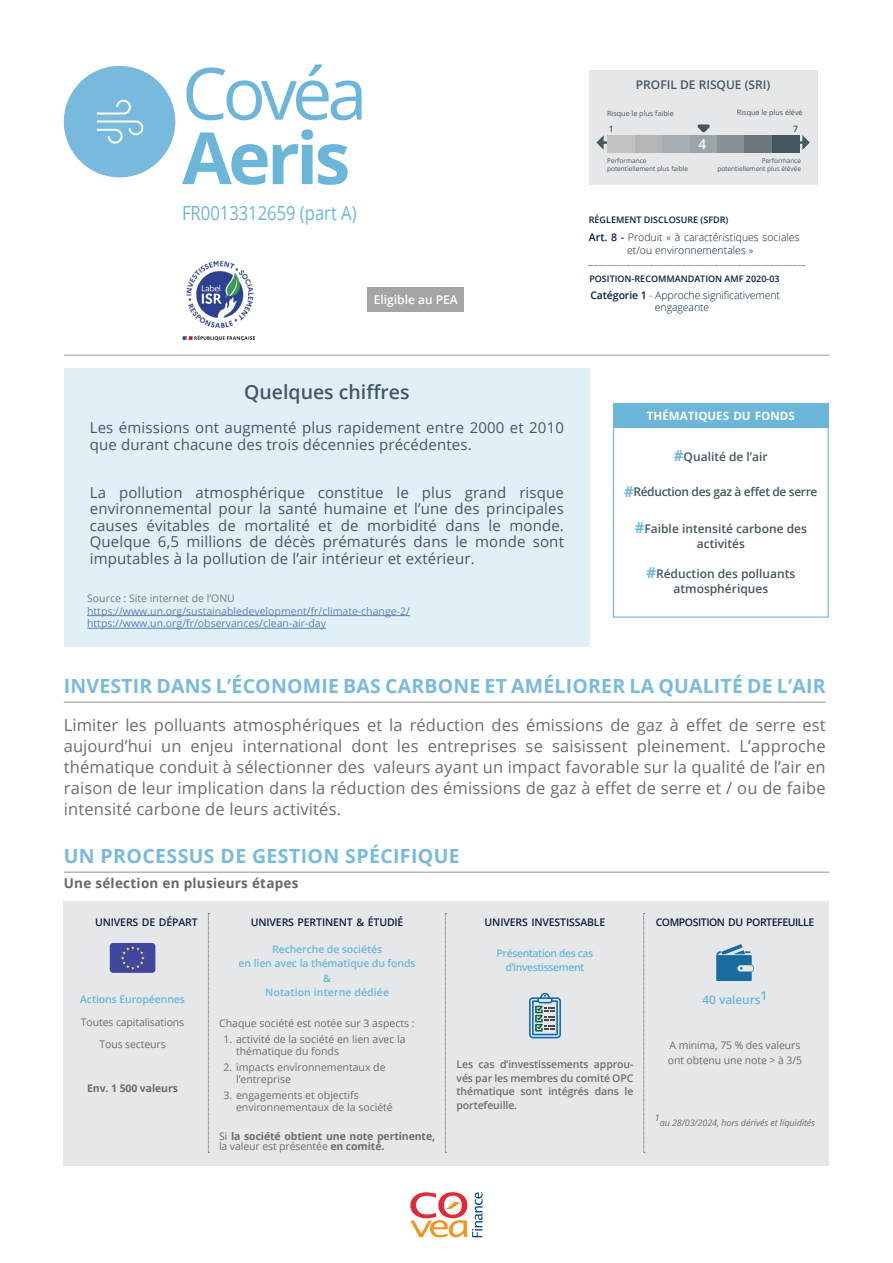
<style>
.page{position:relative;width:893px;height:1263px;background:#fff}
.page>*{position:absolute;margin:0;border:0;box-sizing:border-box;transform-origin:0 0}
.t1{font:72px/64.5px "Open Sans";letter-spacing:-.07em;color:#6cb6d9}
.t2{font:700 19.5px "Open Sans";letter-spacing:.01em;color:#78bade}
.t3{font:19.5px "Open Sans";color:#6cb6d9;scale:.85 1}
.t4{font:600 19.5px "Open Sans";color:#455760}
.t5{font:16.5px/21px "Open Sans";letter-spacing:.01em;color:#6c6d70;text-align:justify}
.t6{font:15px/16.5px "Open Sans";letter-spacing:.01em;color:#455760}
.t7{font:700 13.5px "Open Sans";letter-spacing:.02em;color:#666969}
.t8{font:600 13.5px "Open Sans";color:#fff}
.t9{font:600 12px/15px "Open Sans";color:#455760;text-align:center}
.t10{font:600 12px "Open Sans";letter-spacing:-.03em;color:#455760}
.t11{font:600 12px "Open Sans";color:#fff}
.t12{font:600 12px "Open Sans";letter-spacing:-.01em;color:#67b9dc}
.t13{font:700 11.55px "Open Sans";color:#fff}
.t14{font:10.5px/12px "Open Sans";color:#6c6d70}
.t15{font:10.5px "Open Sans";color:#607eb4}
.t16{font:300 10.5px/12.6px "Open Sans";color:#081f40}
.t17{font:600 10.5px/13.5px "Open Sans";letter-spacing:-.01em;color:#6c6d70;text-align:justify}
.t18{font:700 10.5px/10.5px "Open Sans";letter-spacing:-.01em;color:#6c6d70}
.t19{font:600 10.5px "Open Sans";letter-spacing:-.01em;color:#67b9dc}
.t20{font:600 10.5px "Open Sans";letter-spacing:-.015em;color:#0a2040}
.t21{font:600 10.5px/13.5px "Open Sans";letter-spacing:-.04em;color:#67b9dc;text-align:center}
.t22{font:10.5px "Open Sans";color:#717b83}
.t23{font:600 10.5px "Open Sans";letter-spacing:-.045em;color:#0a2040}
.t24{font:600 10.5px "Open Sans";letter-spacing:.01em;color:#67b9dc}
.t25{font:600 9px "Open Sans";color:#081f40}
.t26{font:italic 9px "Open Sans";letter-spacing:-.01em;color:#6c6d70}
.t27{font:600 8.7px "Open Sans";color:#455760}
.t28{font:7.2px "Open Sans";color:#455760}
.t29{font:6.45px/7.8px "Open Sans";color:#455760}
.s1{font-weight:700}
.s2{font-weight:600}
.s3{font-weight:700;font-size:15px;color:#6db6d9}
.s4{font-weight:400}
.s5{font-style:inherit}
</style>
<div class="page">
<svg style="left:410px;top:1192px;width:73px;height:45px"></svg>
<div style="left:64px;top:66px;width:111px;height:111px;background:#78bade;border-radius:50%"></div>
<svg style="left:96px;top:99px;width:48px;height:45px"></svg>
<hr style="left:64px;top:702px;width:762px;height:1px;background:#939598">
<hr style="left:64px;top:872px;width:765px;height:1px;background:#939598">
<div style="left:589px;top:70px;width:229px;height:115px;background:#e6e7e9"></div>
<div style="left:367px;top:287px;width:97px;height:25px;background:#a5a5a5"></div>
<svg style="left:589px;top:265px;width:216px;height:1px"></svg>
<div style="left:64px;top:368px;width:525px;height:278px;background:#e1f0f7"></div>
<div style="left:613px;top:403px;width:216px;height:215px;border:1px solid #6db6d9"></div>
<div style="left:613px;top:403px;width:215px;height:24px;background:#6cb6d9"></div>
<hr style="left:87px;top:615px;width:323px;height:1px;background:#607eb4">
<hr style="left:87px;top:628px;width:239px;height:1px;background:#607eb4">
<hr style="left:64px;top:355px;width:765px;height:1px;background:#92989f">
<img style="left:182px;top:260px;width:74px;height:81px">
<hr style="left:603px;top:141px;width:200px;height:3px;background:#455760">
<svg style="left:596px;top:135px;width:8px;height:15px"></svg>
<svg style="left:802px;top:135px;width:8px;height:15px"></svg>
<div style="left:772px;top:135px;width:28px;height:17px;background:#455760"></div>
<div style="left:743px;top:135px;width:29px;height:17px;background:#6d787b"></div>
<div style="left:716px;top:135px;width:27px;height:17px;background:#879198"></div>
<div style="left:689px;top:135px;width:28px;height:17px;background:#9ba5a8"></div>
<div style="left:662px;top:135px;width:28px;height:17px;background:#a6aeb4"></div>
<div style="left:635px;top:135px;width:27px;height:17px;background:#b3b6b6"></div>
<svg style="left:697px;top:124px;width:13px;height:9px"></svg>
<div style="left:607px;top:135px;width:28px;height:17px;background:#c1c3c2"></div>
<div style="left:64px;top:901px;width:765px;height:264px;background:#e6e7e9"></div>
<div style="left:110px;top:943px;width:45px;height:30px;background:#40479c;border-radius:3px"></div>
<svg style="left:121px;top:946px;width:24px;height:24px"></svg>
<svg style="left:716px;top:944px;width:38px;height:37px"></svg>
<svg style="left:208px;top:913px;width:1px;height:240px"></svg>
<svg style="left:445px;top:913px;width:1px;height:240px"></svg>
<svg style="left:644px;top:913px;width:1px;height:240px"></svg>
<svg style="left:529px;top:993px;width:32px;height:45px"></svg>
<p class="t1" style="left:182px;top:59px;width:187px">Covéa<br><span class="s1">Aeris</span></p>
<p class="t3" style="left:182px;top:200px;width:207px">FR0013312659 (part A)</p>
<p class="t11" style="left:374px;top:291px;width:85px">Eligible au PEA</p>
<p class="t9" style="left:636px;top:77px;width:136px">PROFIL DE RISQUE (SRI)</p>
<p class="t28" style="left:607px;top:108px;width:68px">Risque le plus faible</p>
<p class="t28" style="left:737px;top:108px;width:67px">Risque le plus élévé</p>
<p class="t27" style="left:609px;top:123px;width:6px">1</p>
<p class="t27" style="left:793px;top:123px;width:6px">7</p>
<p class="t8" style="left:699px;top:134px;width:9px">4</p>
<p class="t29" style="left:607px;top:157px;width:82px">Performance potentiellement plus faible</p>
<p class="t29" style="left:717px;top:156px;width:85px;text-align:right">Performance potentiellement plus élévée</p>
<p class="t25" style="left:589px;top:214px;width:141px">RÉGLEMENT DISCLOSURE (SFDR)</p>
<p class="t16" style="left:627px;top:231px;width:174px;text-indent:-38px"><span class="s2">Art. 8 -</span> Produit « à caractéristiques sociales et/ou environnementales »</p>
<p class="t25" style="left:589px;top:272px;width:192px">POSITION-RECOMMANDATION AMF 2020-03</p>
<p class="t16" style="left:590px;top:288px;width:191px"><span class="s2">Catégorie 1</span> - Approche significativement</p>
<p class="t16" style="left:655px;top:301px;width:56px">engageante</p>
<p class="t4" style="left:244px;top:379px;width:167px">Quelques chiffres</p>
<p class="t6" style="left:90px;top:419px;width:476px">Les émissions ont augmenté plus rapidement entre 2000 et 2010 que durant chacune des trois décennies précédentes.</p>
<p class="t6" style="left:90px;top:484px;width:476px;text-align:justify">La pollution atmosphérique constitue le plus grand risque environnemental pour la santé humaine et l’une des principales causes évitables de mortalité et de morbidité dans le monde.<br>Quelque 6,5 millions de décès prématurés dans le monde sont imputables à la pollution de l’air intérieur et extérieur.</p>
<p class="t22" style="left:87px;top:591px;width:149px">Source : Site internet de l’ONU</p>
<p class="t15" style="left:87px;top:604px;width:324px">https://www.un.org/sustainabledevelopment/fr/climate-change-2/</p>
<p class="t15" style="left:87px;top:616px;width:240px">https://www.un.org/fr/observances/clean-air-day</p>
<p class="t13" style="left:647px;top:407px;width:149px">THÉMATIQUES DU FONDS</p>
<p class="t9" style="left:674px;top:449px;width:95px"><span class="s3">#</span>Qualité de l’air</p>
<p class="t10" style="left:624px;top:483px;width:195px"><span class="s3">#</span>Réduction des gaz à effet de serre</p>
<p class="t9" style="left:635px;top:521px;width:174px"><span class="s3">#</span>Faible intensité carbone des activités</p>
<p class="t9" style="left:646px;top:566px;width:151px"><span class="s3">#</span>Réduction des polluants</p>
<p class="t9" style="left:673px;top:581px;width:96px">atmosphériques</p>
<p class="t2" style="left:64px;top:672px;width:763px">INVESTIR DANS L’ÉCONOMIE BAS CARBONE ET AMÉLIORER LA QUALITÉ DE L’AIR</p>
<p class="t5" style="left:64px;top:714px;width:763px">Limiter les polluants atmosphériques et la réduction des émissions de gaz à effet de serre est aujourd’hui un enjeu international dont les entreprises se saisissent pleinement. L’approche thématique conduit à sélectionner des valeurs ayant un impact favorable sur la qualité de l’air en raison de leur implication dans la réduction des émissions de gaz à effet de serre et / ou de faibe intensité carbone de leurs activités.</p>
<p class="t2" style="left:64px;top:842px;width:398px">UN PROCESSUS DE GESTION SPÉCIFIQUE</p>
<p class="t7" style="left:64px;top:873px;width:236px">Une sélection en plusieurs étapes</p>
<p class="t20" style="left:95px;top:914px;width:104px">UNIVERS DE DÉPART</p>
<p class="t20" style="left:251px;top:914px;width:154px">UNIVERS PERTINENT &amp; ÉTUDIÉ</p>
<p class="t20" style="left:485px;top:914px;width:122px">UNIVERS INVESTISSABLE</p>
<p class="t23" style="left:656px;top:914px;width:160px">COMPOSITION DU PORTEFEUILLE</p>
<p class="t19" style="left:80px;top:992px;width:106px">Actions Européennes</p>
<p class="t14" style="left:81px;top:1015px;width:105px">Toutes capitalisations</p>
<p class="t14" style="left:99px;top:1038px;width:68px">Tous secteurs</p>
<p class="t18" style="left:87px;top:1083px;width:92px">Env. 1 500 valeurs</p>
<p class="t19" style="left:272px;top:942px;width:112px">Recherche de sociétés</p>
<p class="t19" style="left:239px;top:956px;width:179px">en lien avec la thématique du fonds</p>
<p class="t19" style="left:323px;top:971px;width:9px">&amp;</p>
<p class="t24" style="left:265px;top:985px;width:125px">Notation interne dédiée</p>
<p class="t14" style="left:219px;top:1017px;width:197px">Chaque société est notée sur 3 aspects :</p>
<p class="t14" style="left:236px;top:1033px;width:171px;text-indent:-13px">1. activité de la société en lien avec la thématique du fonds</p>
<p class="t14" style="left:236px;top:1061px;width:151px;text-indent:-13px">2. impacts environnementaux de l’entreprise</p>
<p class="t14" style="left:236px;top:1089px;width:158px;text-indent:-13px">3. engagements et objectifs environnementaux de la société</p>
<p class="t18" style="left:219px;top:1130px;width:218px"><span class="s4">Si</span> la société obtient une note pertinente, <span class="s4">la valeur est présentée</span> en comité.</p>
<p class="t21" style="left:497px;top:946px;width:98px">Présentation des cas d’investissement</p>
<p class="t17" style="left:456px;top:1057px;width:178px">Les cas d’investissements approu&shy;vés par les membres du comité OPC thématique sont intégrés dans le portefeuille.</p>
<p class="t12" style="left:703px;top:992px;width:66px"><span class="s5">40</span> valeurs<sup>1</sup></p>
<p class="t14" style="left:668px;top:1037px;width:136px;line-height:15.5px">A minima, 75 % des valeurs ont obtenu une note &gt; à 3/5</p>
<p class="t26" style="left:655px;top:1111px;width:6px">1</p>
<p class="t26" style="left:660px;top:1116px;width:157px">au 28/03/2024, hors dérivés et liquidités</p>
</div>
